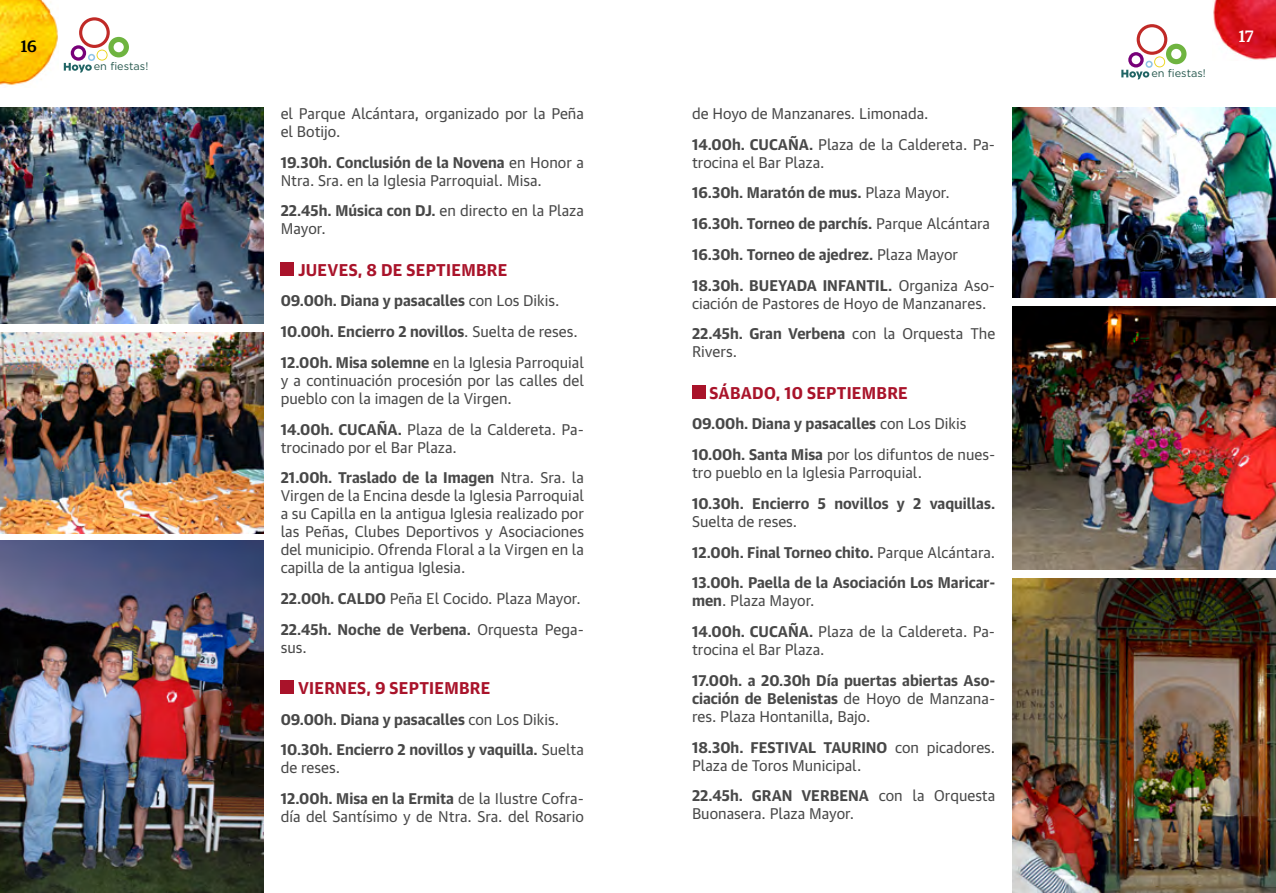
<style>
.page{position:relative;width:1276px;height:893px;background:#fff}
.page>*{position:absolute;margin:0;border:0;box-sizing:border-box;transform-origin:0 0}
.t1{font:700 16.5px "Guardian Sans Text";letter-spacing:.015em;color:#a9132a}
.t2{font:500 16.5px "Guardian Egyp";color:#000}
.t3{font:500 16.5px "Guardian Egyp";color:#fff}
.t4{font:15px/18px "Guardian Sans Text";color:#484848}
.t5{font:700 15px/30.8px "Guardian Sans Text";color:#484848}
.t6{font:10.95px "Gotham";color:#27584e}
.s1{font-weight:700}
.s2{font-weight:400}
</style>
<div class="page">
<img style="left:1213px;top:0;width:63px;height:60px">
<img style="left:0;top:0;width:58px;height:86px">
<svg style="left:64px;top:17px;width:65px;height:56px"></svg>
<svg style="left:1121px;top:24px;width:65px;height:55px"></svg>
<div style="left:692px;top:385px;width:13px;height:14px;background:#a9132a"></div>
<div style="left:281px;top:262px;width:13px;height:14px;background:#a9132a"></div>
<div style="left:281px;top:680px;width:13px;height:14px;background:#a9132a"></div>
<img style="left:0;top:107px;width:264px;height:216px">
<img style="left:0;top:332px;width:264px;height:201px">
<img style="left:0;top:540px;width:264px;height:353px">
<img style="left:1012px;top:107px;width:264px;height:191px">
<img style="left:1012px;top:307px;width:264px;height:262px">
<img style="left:1012px;top:578px;width:264px;height:315px">
<p class="t2" style="left:21px;top:34px;width:18px">16</p>
<p class="t6" style="left:94px;top:60px;width:56px">en fiestas!</p>
<p class="t4" style="left:281px;top:103px;width:305px">el Parque Alcántara, organizado por la Peña el Botijo.</p>
<p class="t4" style="left:281px;top:152px;width:305px"><span class="s1">19.30h. Conclusión de la Novena</span> en Honor a<br>Ntra. Sra. en la Iglesia Parroquial. Misa.</p>
<p class="t4" style="left:281px;top:201px;width:305px"><span class="s1">22.45h. Música con DJ.</span> en directo en la Plaza<br>Mayor.</p>
<p class="t1" style="left:298px;top:256px;width:211px">JUEVES, 8 DE SEPTIEMBRE</p>
<p class="t5" style="left:281px;top:284px;width:305px">09.00h. Diana y pasacalles <span class="s2">con Los Dikis.<br></span>10.00h. Encierro 2 novillos<span class="s2">. Suelta de reses.<br></span>12.00h. Misa solemne <span class="s2">en la Iglesia Parroquial</span></p>
<p class="t4" style="left:281px;top:370px;width:305px">y a continuación procesión por las calles del pueblo con la imagen de la Virgen.</p>
<p class="t4" style="left:281px;top:419px;width:305px"><span class="s1">14.00h. CUCAÑA.</span> Plaza de la Caldereta. Pa&shy;trocinado por el Bar Plaza.</p>
<p class="t4" style="left:281px;top:467px;width:305px;text-align:justify"><span class="s1">21.00h. Traslado de la Imagen</span> Ntra. Sra. la Virgen de la Encina desde la Iglesia Parroquial a su Capilla en la antigua Iglesia realizado por las Peñas, Clubes Deportivos y Asociaciones del municipio. Ofrenda Floral a la Virgen en la capilla de la antigua Iglesia.</p>
<p class="t4" style="left:281px;top:582px;width:305px;line-height:30.8px"><span class="s1">22.00h. CALDO</span> Peña El Cocido. Plaza Mayor.<br><span class="s1">22.45h. Noche de Verbena.</span> Orquesta Pega-</p>
<p class="t4" style="left:281px;top:637px;width:27px">sus.</p>
<p class="t1" style="left:298px;top:674px;width:194px">VIERNES, 9 SEPTIEMBRE</p>
<p class="t5" style="left:281px;top:702px;width:305px">09.00h. Diana y pasacalles <span class="s2">con Los Dikis.<br></span>10.30h. Encierro 2 novillos y vaquilla. <span class="s2">Suelta</span></p>
<p class="t4" style="left:281px;top:751px;width:305px;line-height:30.8px">de reses.<br><span class="s1">12.00h. Misa en la Ermita</span> de la Ilustre Cofra-</p>
<p class="t4" style="left:281px;top:806px;width:305px">día del Santísimo y de Ntra. Sra. del Rosario</p>
<p class="t4" style="left:692px;top:97px;width:305px;line-height:30.8px">de Hoyo de Manzanares. Limonada.<br><span class="s1">14.00h. CUCAÑA.</span> Plaza de la Caldereta. Pa-</p>
<p class="t5" style="left:692px;top:145px;width:305px"><span class="s2">trocina el Bar Plaza.<br></span>16.30h. Maratón de mus. <span class="s2">Plaza Mayor.<br></span>16.30h. Torneo de parchís. <span class="s2">Parque Alcántara </span>16.30h. Torneo de ajedrez. <span class="s2">Plaza Mayor </span>18.30h. BUEYADA INFANTIL. <span class="s2">Organiza Aso-</span></p>
<p class="t4" style="left:692px;top:286px;width:305px;line-height:30.8px">ciación de Pastores de Hoyo de Manzanares.<br><span class="s1">22.45h. Gran Verbena</span> con la Orquesta The</p>
<p class="t4" style="left:692px;top:342px;width:47px">Rivers.</p>
<p class="t1" style="left:709px;top:379px;width:200px">SÁBADO, 10 SEPTIEMBRE</p>
<p class="t5" style="left:692px;top:407px;width:305px">09.00h. Diana y pasacalles <span class="s2">con Los Dikis<br></span>10.00h. Santa Misa <span class="s2">por los difuntos de nues-</span></p>
<p class="t4" style="left:692px;top:462px;width:232px">tro pueblo en la Iglesia Parroquial.</p>
<p class="t5" style="left:692px;top:486px;width:305px">10.30h. Encierro 5 novillos y 2 vaquillas.</p>
<p class="t5" style="left:692px;top:504px;width:305px"><span class="s2">Suelta de reses.<br></span>12.00h. Final Torneo chito. <span class="s2">Parque Alcántara.<br></span>13.00h. Paella de la Asociación Los Maricar-</p>
<p class="t4" style="left:692px;top:584px;width:305px;line-height:30.8px"><span class="s1">men</span>. Plaza Mayor.<br><span class="s1">14.00h. CUCAÑA.</span> Plaza de la Caldereta. Pa-</p>
<p class="t4" style="left:692px;top:639px;width:134px">trocina el Bar Plaza.</p>
<p class="t5" style="left:692px;top:670px;width:305px;line-height:18px;text-align:justify">17.00h. a 20.30h Día puertas abiertas Aso&shy;ciación de Belenistas <span class="s2">de Hoyo de Manzana&shy;res. Plaza Hontanilla, Bajo.</span></p>
<p class="t4" style="left:692px;top:737px;width:305px"><span class="s1">18.30h. FESTIVAL TAURINO</span> con picadores.<br>Plaza de Toros Municipal.</p>
<p class="t4" style="left:692px;top:785px;width:305px"><span class="s1">22.45h. GRAN VERBENA</span> con la Orquesta<br>Buonasera. Plaza Mayor.</p>
<p class="t6" style="left:1151px;top:67px;width:56px">en fiestas!</p>
<p class="t3" style="left:1238px;top:24px;width:16px">17</p>
</div>
